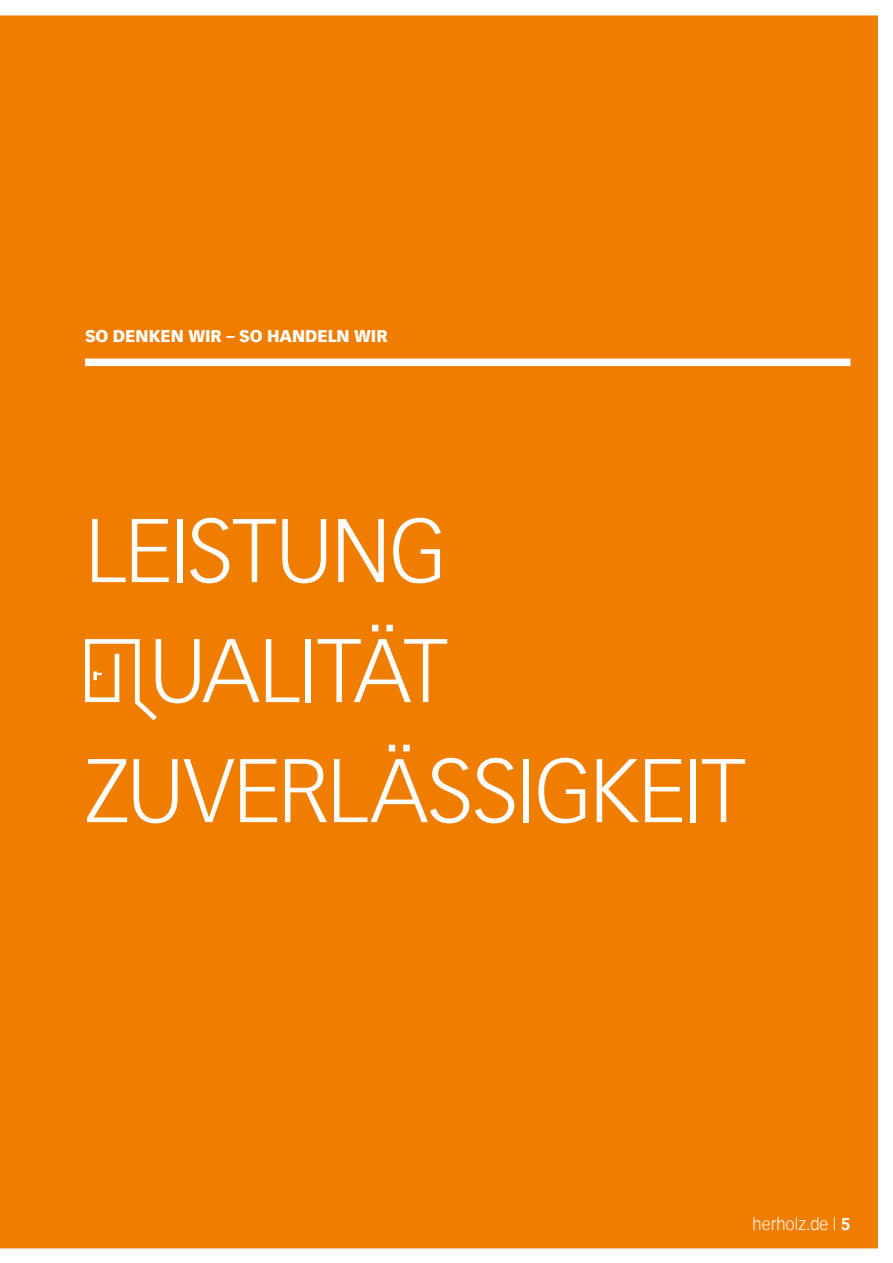
<style>
.page{position:relative;width:893px;height:1263px;background:#fff}
.page>*{position:absolute;margin:0;border:0;box-sizing:border-box;transform-origin:0 0}
.t1{font:300 88.5px "Vectora Com";letter-spacing:-.015em;color:#fff}
.t2{font:900 16.5px "Vectora Com";letter-spacing:-.005em;color:#fff}
.t3{font:300 16.5px "Vectora Com";color:#fff}
.s1{font-weight:700}
</style>
<div class="page">
<div style="left:0;top:15px;width:878px;height:1234px;background:#ef7d00"></div>
<p class="t2" style="left:85px;top:326px;width:304px">SO DENKEN WIR – SO HANDELN WIR</p>
<p class="t1" style="left:85px;top:497px;width:363px">LEISTUNG</p>
<p class="t1" style="left:149px;top:617px;width:300px">UALITÄT</p>
<p class="t1" style="left:85px;top:737px;width:662px">ZUVERLÄSSIGKEIT</p>
<p class="t3" style="left:753px;top:1214px;width:99px">herholz.de l <span class="s1">5</span></p>
</div>
